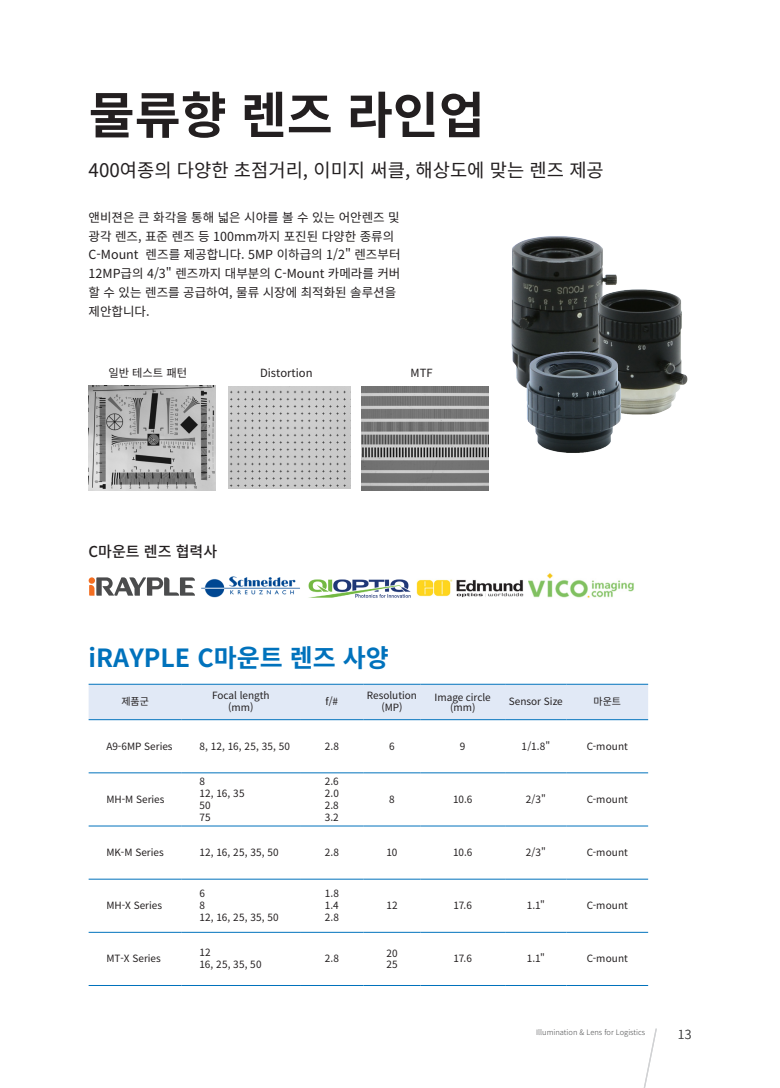
<style>
.page{position:relative;width:780px;height:1088px;background:#fff}
.page>*{position:absolute;margin:0;border:0;box-sizing:border-box;transform-origin:0 0}
.t1{font:700 50px "Noto Sans CJ Kkr";color:#231f20}
.t2{font:700 25px "Noto Sans CJ Kkr";color:#0072bc}
.t3{font:18.75px "Noto Sans CJ Kkr";color:#231f20}
.t4{font:500 15px "Noto Sans CJ Kkr";color:#231f20}
.t5{font:12.5px/18.8px "Noto Sans CJ Kkr";color:#231f20}
.t6{font:300 12.5px "Noto Sans CJ Kkr";color:#4b4c4d}
.제품_설명{font:11.25px "Noto Sans CJ Kkr";color:#231f20}
.단락_스타일_2{font:10px "Noto Sans CJ Kkr";color:#231f20}
.표_볼드{font:10px/12px "Noto Sans CJ Kkr";color:#231f20;text-align:center}
.t7{font:300 7.5px "Noto Sans CJ Kkr";color:#4b4c4d}
</style>
<div class="page">
<svg style="left:643px;top:1028px;width:14px;height:60px"></svg>
<img style="left:89px;top:386px;width:126px;height:104px">
<img style="left:228px;top:386px;width:122px;height:103px">
<img style="left:361px;top:386px;width:127px;height:104px">
<div style="left:89px;top:685px;width:559px;height:34px;background:#e1e9f6"></div>
<hr style="left:89px;top:684px;width:93px;height:1px;background:#0072bc">
<hr style="left:182px;top:684px;width:118px;height:1px;background:#0072bc">
<hr style="left:300px;top:684px;width:63px;height:1px;background:#0072bc">
<hr style="left:363px;top:684px;width:57px;height:1px;background:#0072bc">
<hr style="left:420px;top:684px;width:85px;height:1px;background:#0072bc">
<hr style="left:505px;top:684px;width:61px;height:1px;background:#0072bc">
<hr style="left:566px;top:684px;width:82px;height:1px;background:#0072bc">
<hr style="left:89px;top:985px;width:93px;height:1px;background:#0072bc">
<hr style="left:182px;top:985px;width:118px;height:1px;background:#0072bc">
<hr style="left:300px;top:985px;width:63px;height:1px;background:#0072bc">
<hr style="left:363px;top:985px;width:57px;height:1px;background:#0072bc">
<hr style="left:420px;top:985px;width:85px;height:1px;background:#0072bc">
<hr style="left:505px;top:985px;width:61px;height:1px;background:#0072bc">
<hr style="left:566px;top:985px;width:82px;height:1px;background:#0072bc">
<hr style="left:89px;top:719px;width:93px;height:1px;background:#0072bc">
<hr style="left:182px;top:719px;width:118px;height:1px;background:#0072bc">
<hr style="left:300px;top:719px;width:63px;height:1px;background:#0072bc">
<hr style="left:363px;top:719px;width:57px;height:1px;background:#0072bc">
<hr style="left:420px;top:719px;width:85px;height:1px;background:#0072bc">
<hr style="left:505px;top:719px;width:61px;height:1px;background:#0072bc">
<hr style="left:566px;top:719px;width:82px;height:1px;background:#0072bc">
<hr style="left:89px;top:772px;width:93px;height:1px;background:#0072bc">
<hr style="left:182px;top:772px;width:118px;height:1px;background:#0072bc">
<hr style="left:300px;top:772px;width:63px;height:1px;background:#0072bc">
<hr style="left:363px;top:772px;width:57px;height:1px;background:#0072bc">
<hr style="left:420px;top:772px;width:85px;height:1px;background:#0072bc">
<hr style="left:505px;top:772px;width:61px;height:1px;background:#0072bc">
<hr style="left:566px;top:772px;width:82px;height:1px;background:#0072bc">
<hr style="left:89px;top:826px;width:93px;height:1px;background:#0072bc">
<hr style="left:182px;top:826px;width:118px;height:1px;background:#0072bc">
<hr style="left:300px;top:826px;width:63px;height:1px;background:#0072bc">
<hr style="left:363px;top:826px;width:57px;height:1px;background:#0072bc">
<hr style="left:420px;top:826px;width:85px;height:1px;background:#0072bc">
<hr style="left:505px;top:826px;width:61px;height:1px;background:#0072bc">
<hr style="left:566px;top:826px;width:82px;height:1px;background:#0072bc">
<hr style="left:89px;top:879px;width:93px;height:1px;background:#0072bc">
<hr style="left:182px;top:879px;width:118px;height:1px;background:#0072bc">
<hr style="left:300px;top:879px;width:63px;height:1px;background:#0072bc">
<hr style="left:363px;top:879px;width:57px;height:1px;background:#0072bc">
<hr style="left:420px;top:879px;width:85px;height:1px;background:#0072bc">
<hr style="left:505px;top:879px;width:61px;height:1px;background:#0072bc">
<hr style="left:566px;top:879px;width:82px;height:1px;background:#0072bc">
<hr style="left:89px;top:932px;width:93px;height:1px;background:#0072bc">
<hr style="left:182px;top:932px;width:118px;height:1px;background:#0072bc">
<hr style="left:300px;top:932px;width:63px;height:1px;background:#0072bc">
<hr style="left:363px;top:932px;width:57px;height:1px;background:#0072bc">
<hr style="left:420px;top:932px;width:85px;height:1px;background:#0072bc">
<hr style="left:505px;top:932px;width:61px;height:1px;background:#0072bc">
<hr style="left:566px;top:932px;width:82px;height:1px;background:#0072bc">
<img style="left:529px;top:573px;width:105px;height:25px">
<img style="left:201px;top:576px;width:99px;height:22px">
<img style="left:417px;top:579px;width:106px;height:19px">
<img style="left:308px;top:579px;width:103px;height:19px">
<img style="left:511px;top:236px;width:106px;height:128px">
<img style="left:587px;top:284px;width:101px;height:131px">
<img style="left:515px;top:349px;width:115px;height:104px">
<svg style="left:89px;top:577px;width:106px;height:19px"></svg>
<p class="t1" style="left:89px;top:87px;width:398px">물류향 렌즈 라인업</p>
<p class="t3" style="left:89px;top:160px;width:516px">400여종의 다양한 초점거리, 이미지 써클, 해상도에 맞는 렌즈 제공</p>
<p class="t5" style="left:89px;top:208px;width:313px">앤비젼은 큰 화각을 통해 넓은 시야를 볼 수 있는 어안렌즈 및 광각 렌즈, 표준 렌즈 등 100mm까지 포진된 다양한 종류의<br>C-Mount 렌즈를 제공합니다. 5MP 이하급의 1/2" 렌즈부터<br>12MP급의 4/3" 렌즈까지 대부분의 C-Mount 카메라를 커버 할 수 있는 렌즈를 공급하여, 물류 시장에 최적화된 솔루션을 제안합니다.</p>
<p class="제품_설명" style="left:108px;top:367px;width:80px">일반 테스트 패턴</p>
<p class="제품_설명" style="left:260px;top:367px;width:54px">Distortion</p>
<p class="제품_설명" style="left:410px;top:366px;width:24px">MTF</p>
<p class="t4" style="left:89px;top:543px;width:130px">C마운트 렌즈 협력사</p>
<p class="t2" style="left:89px;top:643px;width:302px">iRAYPLE C마운트 렌즈 사양</p>
<p class="표_볼드" style="left:121px;top:696px;width:29px">제품군</p>
<p class="표_볼드" style="left:212px;top:690px;width:59px">Focal length</p>
<p class="표_볼드" style="left:228px;top:702px;width:27px">(mm)</p>
<p class="표_볼드" style="left:325px;top:696px;width:14px">f/#</p>
<p class="표_볼드" style="left:367px;top:690px;width:52px">Resolution (MP)</p>
<p class="단락_스타일_2" style="left:434px;top:691px;width:58px">Image circle</p>
<p class="단락_스타일_2" style="left:450px;top:702px;width:27px">(mm)</p>
<p class="단락_스타일_2" style="left:509px;top:696px;width:55px">Sensor Size</p>
<p class="표_볼드" style="left:593px;top:696px;width:29px">마운트</p>
<p class="단락_스타일_2" style="left:106px;top:740px;width:68px">A9-6MP Series</p>
<p class="단락_스타일_2" style="left:199px;top:740px;width:92px">8, 12, 16, 25, 35, 50</p>
<p class="단락_스타일_2" style="left:325px;top:740px;width:16px">2.8</p>
<p class="단락_스타일_2" style="left:389px;top:740px;width:7px">6</p>
<p class="단락_스타일_2" style="left:460px;top:740px;width:7px">9</p>
<p class="단락_스타일_2" style="left:521px;top:740px;width:30px">1/1.8"</p>
<p class="단락_스타일_2" style="left:586px;top:740px;width:43px">C-mount</p>
<p class="단락_스타일_2" style="left:106px;top:793px;width:60px">MH-M Series</p>
<p class="단락_스타일_2" style="left:199px;top:775px;width:7px">8</p>
<p class="단락_스타일_2" style="left:199px;top:787px;width:47px">12, 16, 35</p>
<p class="단락_스타일_2" style="left:199px;top:799px;width:13px">50</p>
<p class="단락_스타일_2" style="left:199px;top:811px;width:13px">75</p>
<p class="단락_스타일_2" style="left:325px;top:775px;width:16px">2.6</p>
<p class="단락_스타일_2" style="left:325px;top:787px;width:16px">2.0</p>
<p class="단락_스타일_2" style="left:325px;top:799px;width:15px">2.8</p>
<p class="단락_스타일_2" style="left:325px;top:811px;width:15px">3.2</p>
<p class="단락_스타일_2" style="left:389px;top:793px;width:7px">8</p>
<p class="단락_스타일_2" style="left:453px;top:793px;width:21px">10.6</p>
<p class="단락_스타일_2" style="left:525px;top:793px;width:22px">2/3"</p>
<p class="단락_스타일_2" style="left:586px;top:793px;width:43px">C-mount</p>
<p class="단락_스타일_2" style="left:106px;top:847px;width:59px">MK-M Series</p>
<p class="단락_스타일_2" style="left:199px;top:847px;width:81px">12, 16, 25, 35, 50</p>
<p class="단락_스타일_2" style="left:325px;top:847px;width:16px">2.8</p>
<p class="단락_스타일_2" style="left:386px;top:847px;width:13px">10</p>
<p class="단락_스타일_2" style="left:453px;top:847px;width:21px">10.6</p>
<p class="단락_스타일_2" style="left:525px;top:847px;width:22px">2/3"</p>
<p class="단락_스타일_2" style="left:586px;top:847px;width:43px">C-mount</p>
<p class="단락_스타일_2" style="left:106px;top:900px;width:57px">MH-X Series</p>
<p class="단락_스타일_2" style="left:106px;top:953px;width:56px">MT-X Series</p>
<p class="단락_스타일_2" style="left:199px;top:888px;width:7px">6</p>
<p class="단락_스타일_2" style="left:199px;top:900px;width:7px">8</p>
<p class="단락_스타일_2" style="left:199px;top:912px;width:81px">12, 16, 25, 35, 50</p>
<p class="단락_스타일_2" style="left:199px;top:947px;width:13px">12</p>
<p class="단락_스타일_2" style="left:199px;top:959px;width:64px">16, 25, 35, 50</p>
<p class="단락_스타일_2" style="left:325px;top:888px;width:16px">1.8</p>
<p class="단락_스타일_2" style="left:325px;top:900px;width:15px">1.4</p>
<p class="단락_스타일_2" style="left:325px;top:912px;width:16px">2.8</p>
<p class="단락_스타일_2" style="left:325px;top:953px;width:16px">2.8</p>
<p class="단락_스타일_2" style="left:386px;top:900px;width:13px">12</p>
<p class="단락_스타일_2" style="left:453px;top:900px;width:20px">17.6</p>
<p class="단락_스타일_2" style="left:526px;top:900px;width:20px">1.1"</p>
<p class="단락_스타일_2" style="left:586px;top:900px;width:43px">C-mount</p>
<p class="단락_스타일_2" style="left:386px;top:947px;width:13px">20</p>
<p class="단락_스타일_2" style="left:386px;top:958px;width:13px">25</p>
<p class="단락_스타일_2" style="left:453px;top:953px;width:20px">17.6</p>
<p class="단락_스타일_2" style="left:526px;top:953px;width:20px">1.1"</p>
<p class="단락_스타일_2" style="left:586px;top:953px;width:43px">C-mount</p>
<p class="t7" style="left:536px;top:1028px;width:111px">Illumination &amp; Lens for Logistics</p>
<p class="t6" style="left:678px;top:1027px;width:15px">13</p>
</div>
